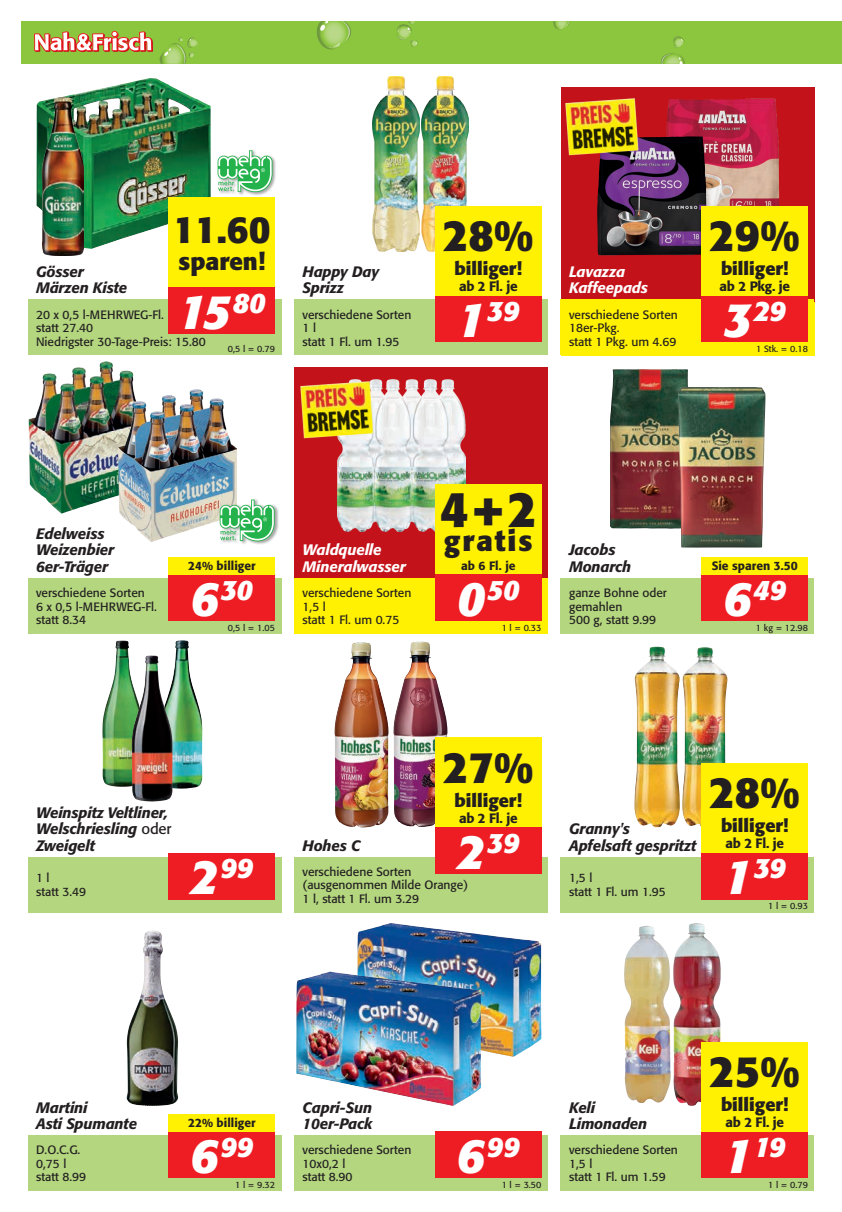
<style>
.page{position:relative;width:842px;height:1212px;background:#fff}
.page>*{position:absolute;margin:0;border:0;box-sizing:border-box;transform-origin:0 0}
.t1{font:700 49.5px "Formata Std";color:#231f20}
.t2{font:italic 700 48px "Formata Std";color:#fff}
.t3{font:700 43.5px "Formata Std";color:#231f20}
.t4{font:700 37.5px "Formata Std";color:#231f20}
.t5{font:700 28.5px "Formata Std";letter-spacing:.07em;color:#231f20}
.t6{font:italic 700 28.05px "Formata Std";letter-spacing:-.01em;color:#fff}
.t7{font:700 24px "Formata Std";color:#231f20}
.t8{font:700 18px "Formata Std";color:#231f20}
.t9{font:italic 500 15px/16.5px "Formata Std";letter-spacing:-.01em;color:#231f20}
.t10{font:italic 500 15px/16.5px "Formata Std";letter-spacing:-.01em;color:#fff}
.t11{font:500 13.5px "Formata Std";letter-spacing:-.02em;color:#231f20}
.t12{font:12px/13.5px "Formata Std";color:#231f20}
.t13{font:500 12px "Formata Std";color:#231f20}
.t14{font:9px "Formata Std";color:#231f20}
.s1{font-size:48px}
.s2{font-weight:400;font-style:normal}
</style>
<div class="page">
<div style="left:561px;top:88px;width:253px;height:267px;background:#c4121a"></div>
<div style="left:294px;top:367px;width:254px;height:267px;background:#c4121a"></div>
<div style="left:21px;top:21px;width:821px;height:43px;background:#8bc63e"></div>
<svg style="left:159px;top:37px;width:39px;height:27px"></svg>
<svg style="left:553px;top:21px;width:16px;height:9px"></svg>
<svg style="left:397px;top:21px;width:21px;height:26px"></svg>
<svg style="left:661px;top:36px;width:24px;height:28px"></svg>
<svg style="left:316px;top:21px;width:35px;height:29px"></svg>
<svg style="left:34px;top:31px;width:119px;height:21px"></svg>
<img style="left:634px;top:647px;width:46px;height:180px">
<img style="left:682px;top:647px;width:46px;height:181px">
<img style="left:29px;top:361px;width:105px;height:152px">
<img style="left:119px;top:390px;width:117px;height:152px">
<img style="left:372px;top:77px;width:97px;height:174px">
<img style="left:37px;top:78px;width:174px;height:171px">
<img style="left:393px;top:642px;width:54px;height:185px">
<img style="left:334px;top:642px;width:55px;height:185px">
<img style="left:673px;top:923px;width:48px;height:183px">
<img style="left:624px;top:926px;width:47px;height:177px">
<div style="left:28px;top:300px;width:253px;height:55px;background:#b3d67f"></div>
<img style="left:43px;top:97px;width:40px;height:158px">
<div style="left:28px;top:578px;width:253px;height:56px;background:#b3d67f"></div>
<div style="left:219px;top:498px;width:60px;height:47px;background:#231f20;opacity:.4"></div>
<svg style="left:220px;top:499px;width:55px;height:42px"></svg>
<div style="left:169px;top:574px;width:106px;height:47px;background:#ee1d23"></div>
<div style="left:169px;top:557px;width:106px;height:17px;background:#fff101"></div>
<div style="left:28px;top:1135px;width:253px;height:56px;background:#b3d67f"></div>
<div style="left:169px;top:1131px;width:106px;height:47px;background:#ee1d23"></div>
<div style="left:169px;top:1114px;width:106px;height:17px;background:#fff101"></div>
<img style="left:143px;top:931px;width:9px;height:23px">
<div style="left:28px;top:857px;width:253px;height:55px;background:#b3d67f"></div>
<div style="left:169px;top:853px;width:106px;height:46px;background:#ee1d23"></div>
<img style="left:102px;top:640px;width:30px;height:147px">
<img style="left:173px;top:640px;width:29px;height:149px">
<div style="left:561px;top:300px;width:253px;height:55px;background:#fff101"></div>
<div style="left:561px;top:578px;width:253px;height:56px;background:#b3d67f"></div>
<div style="left:702px;top:574px;width:106px;height:47px;background:#ee1d23"></div>
<div style="left:702px;top:557px;width:106px;height:17px;background:#fff101"></div>
<img style="left:610px;top:369px;width:78px;height:160px">
<img style="left:678px;top:387px;width:87px;height:161px">
<div style="left:294px;top:578px;width:254px;height:56px;background:#fff101"></div>
<img style="left:337px;top:380px;width:128px;height:151px">
<div style="left:294px;top:300px;width:254px;height:55px;background:#b3d67f"></div>
<div style="left:435px;top:296px;width:106px;height:46px;background:#ee1d23"></div>
<div style="left:435px;top:206px;width:106px;height:90px;background:#fff101"></div>
<div style="left:561px;top:857px;width:253px;height:55px;background:#b3d67f"></div>
<div style="left:702px;top:853px;width:106px;height:46px;background:#ee1d23"></div>
<div style="left:702px;top:763px;width:106px;height:90px;background:#fff101"></div>
<div style="left:561px;top:1135px;width:253px;height:56px;background:#b3d67f"></div>
<div style="left:702px;top:1131px;width:106px;height:47px;background:#ee1d23"></div>
<div style="left:702px;top:1042px;width:106px;height:89px;background:#fff101"></div>
<div style="left:294px;top:1135px;width:254px;height:56px;background:#b3d67f"></div>
<div style="left:435px;top:1131px;width:106px;height:47px;background:#ee1d23"></div>
<img style="left:357px;top:923px;width:185px;height:133px">
<img style="left:296px;top:972px;width:185px;height:134px">
<div style="left:294px;top:857px;width:254px;height:55px;background:#b3d67f"></div>
<div style="left:435px;top:827px;width:106px;height:47px;background:#ee1d23"></div>
<div style="left:435px;top:738px;width:106px;height:89px;background:#fff101"></div>
<img style="left:132px;top:655px;width:41px;height:146px">
<div style="left:435px;top:574px;width:106px;height:47px;background:#ee1d23"></div>
<div style="left:435px;top:485px;width:106px;height:89px;background:#fff101"></div>
<div style="left:169px;top:287px;width:106px;height:47px;background:#ee1d23"></div>
<div style="left:169px;top:198px;width:106px;height:89px;background:#fff101"></div>
<div style="left:217px;top:149px;width:60px;height:47px;background:#231f20;opacity:.4"></div>
<svg style="left:218px;top:150px;width:55px;height:42px"></svg>
<img style="left:300px;top:379px;width:79px;height:73px">
<img style="left:666px;top:98px;width:114px;height:108px">
<img style="left:597px;top:136px;width:111px;height:122px">
<div style="left:702px;top:296px;width:106px;height:46px;background:#ee1d23"></div>
<div style="left:702px;top:206px;width:106px;height:90px;background:#fff101"></div>
<img style="left:561px;top:87px;width:84px;height:82px">
<h3 class="t4" style="left:173px;top:206px;width:99px">11.60</h3>
<h3 class="t7" style="left:178px;top:247px;width:88px">sparen!</h3>
<p class="t9" style="left:36px;top:263px;width:93px">Gösser<br>Märzen Kiste</p>
<h2 class="t2" style="left:178px;top:282px;width:89px">15<sup>80</sup></h2>
<p class="t12" style="left:36px;top:307px;width:171px">20 x 0,5 l-MEHRWEG-Fl.<br>statt 27.40<br>Niedrigster 30-Tage-Preis: 15.80</p>
<p class="t14" style="left:228px;top:343px;width:49px">0,5 l = 0.79</p>
<p class="t9" style="left:303px;top:263px;width:78px">Happy Day<br>Sprizz</p>
<p class="t12" style="left:303px;top:307px;width:110px">verschiedene Sorten<br>1 l<br>statt 1 Fl. um 1.95</p>
<h3 class="t3" style="left:443px;top:208px;width:92px">28%</h3>
<h3 class="t8" style="left:455px;top:257px;width:69px">billiger!</h3>
<p class="t11" style="left:459px;top:278px;width:60px">ab 2 Fl. je</p>
<h3 class="t6" style="left:457px;top:294px;width:64px"><span class="s1">1</span>39</h3>
<p class="t10" style="left:569px;top:263px;width:80px">Lavazza<br>Kaffeepads</p>
<p class="t12" style="left:569px;top:307px;width:110px">verschiedene Sorten<br>18er-Pkg.<br>statt 1 Pkg. um 4.69</p>
<h3 class="t3" style="left:709px;top:208px;width:92px">29%</h3>
<h3 class="t8" style="left:721px;top:257px;width:69px">billiger!</h3>
<p class="t11" style="left:720px;top:278px;width:72px">ab 2 Pkg. je</p>
<h3 class="t6" style="left:724px;top:294px;width:64px"><span class="s1">3</span>29</h3>
<p class="t14" style="left:756px;top:343px;width:53px">1 Stk. = 0.18</p>
<p class="t9" style="left:36px;top:525px;width:80px">Edelweiss<br>Weizenbier<br>6er-Träger</p>
<p class="t12" style="left:36px;top:586px;width:122px">verschiedene Sorten<br>6 x 0,5 l-MEHRWEG-Fl. statt 8.34</p>
<p class="t13" style="left:188px;top:558px;width:69px">24% billiger</p>
<h3 class="t6" style="left:191px;top:572px;width:64px"><span class="s1">6</span>30</h3>
<p class="t14" style="left:228px;top:622px;width:49px">0,5 l = 1.05</p>
<p class="t10" style="left:303px;top:542px;width:105px">Waldquelle<br>Mineralwasser</p>
<p class="t12" style="left:303px;top:586px;width:110px">verschiedene Sorten<br>1,5 l<br>statt 1 Fl. um 0.75</p>
<h1 class="t1" style="left:440px;top:478px;width:99px">4+2</h1>
<h3 class="t5" style="left:444px;top:523px;width:90px">gratis</h3>
<p class="t13" style="left:461px;top:558px;width:56px">ab 6 Fl. je</p>
<h3 class="t6" style="left:457px;top:572px;width:64px"><span class="s1">0</span>50</h3>
<p class="t14" style="left:502px;top:622px;width:41px">1 l = 0.33</p>
<p class="t9" style="left:569px;top:542px;width:64px">Jacobs<br>Monarch</p>
<p class="t12" style="left:569px;top:586px;width:99px">ganze Bohne oder gemahlen<br>500 g, statt 9.99</p>
<p class="t13" style="left:712px;top:558px;width:88px">Sie sparen 3.50</p>
<h3 class="t6" style="left:723px;top:572px;width:64px"><span class="s1">6</span>49</h3>
<p class="t14" style="left:756px;top:622px;width:53px">1 kg = 12.98</p>
<p class="t9" style="left:36px;top:804px;width:137px">Weinspitz Veltliner,<br>Welschriesling <span class="s2">oder<br></span>Zweigelt</p>
<p class="t12" style="left:36px;top:871px;width:52px">1 l<br>statt 3.49</p>
<h3 class="t6" style="left:190px;top:851px;width:64px"><span class="s1">2</span>99</h3>
<h3 class="t3" style="left:443px;top:740px;width:92px">27%</h3>
<h3 class="t8" style="left:455px;top:789px;width:69px">billiger!</h3>
<p class="t11" style="left:459px;top:810px;width:60px">ab 2 Fl. je</p>
<p class="t9" style="left:303px;top:837px;width:59px">Hohes C</p>
<h3 class="t6" style="left:457px;top:825px;width:64px"><span class="s1">2</span>39</h3>
<p class="t12" style="left:303px;top:864px;width:167px">verschiedene Sorten (ausgenommen Milde Orange)<br>1 l, statt 1 Fl. um 3.29</p>
<p class="t9" style="left:569px;top:820px;width:129px">Granny's<br>Apfelsaft gespritzt</p>
<p class="t12" style="left:569px;top:871px;width:98px">1,5 l<br>statt 1 Fl. um 1.95</p>
<h3 class="t3" style="left:709px;top:765px;width:92px">28%</h3>
<h3 class="t8" style="left:721px;top:814px;width:69px">billiger!</h3>
<p class="t11" style="left:725px;top:835px;width:60px">ab 2 Fl. je</p>
<h3 class="t6" style="left:724px;top:851px;width:64px"><span class="s1">1</span>39</h3>
<p class="t14" style="left:768px;top:900px;width:41px">1 l = 0.93</p>
<p class="t9" style="left:36px;top:1099px;width:102px">Martini<br>Asti Spumante</p>
<p class="t12" style="left:36px;top:1143px;width:52px">D.O.C.G.<br>0,75 l statt 8.99</p>
<p class="t13" style="left:188px;top:1116px;width:69px">22% billiger</p>
<h3 class="t6" style="left:190px;top:1129px;width:64px"><span class="s1">6</span>99</h3>
<p class="t14" style="left:235px;top:1179px;width:41px">1 l = 9.32</p>
<p class="t9" style="left:303px;top:1099px;width:72px">Capri-Sun<br>10er-Pack</p>
<p class="t12" style="left:303px;top:1143px;width:110px">verschiedene Sorten<br>10x0,2 l<br>statt 8.90</p>
<h3 class="t6" style="left:457px;top:1129px;width:64px"><span class="s1">6</span>99</h3>
<p class="t14" style="left:502px;top:1179px;width:41px">1 l = 3.50</p>
<p class="t9" style="left:569px;top:1099px;width:80px">Keli<br>Limonaden</p>
<p class="t12" style="left:569px;top:1143px;width:110px">verschiedene Sorten<br>1,5 l<br>statt 1 Fl. um 1.59</p>
<h3 class="t3" style="left:709px;top:1044px;width:92px">25%</h3>
<h3 class="t8" style="left:721px;top:1093px;width:69px">billiger!</h3>
<p class="t11" style="left:725px;top:1114px;width:60px">ab 2 Fl. je</p>
<h3 class="t6" style="left:724px;top:1129px;width:63px"><span class="s1">1</span>19</h3>
<p class="t14" style="left:768px;top:1179px;width:41px">1 l = 0.79</p>
</div>
